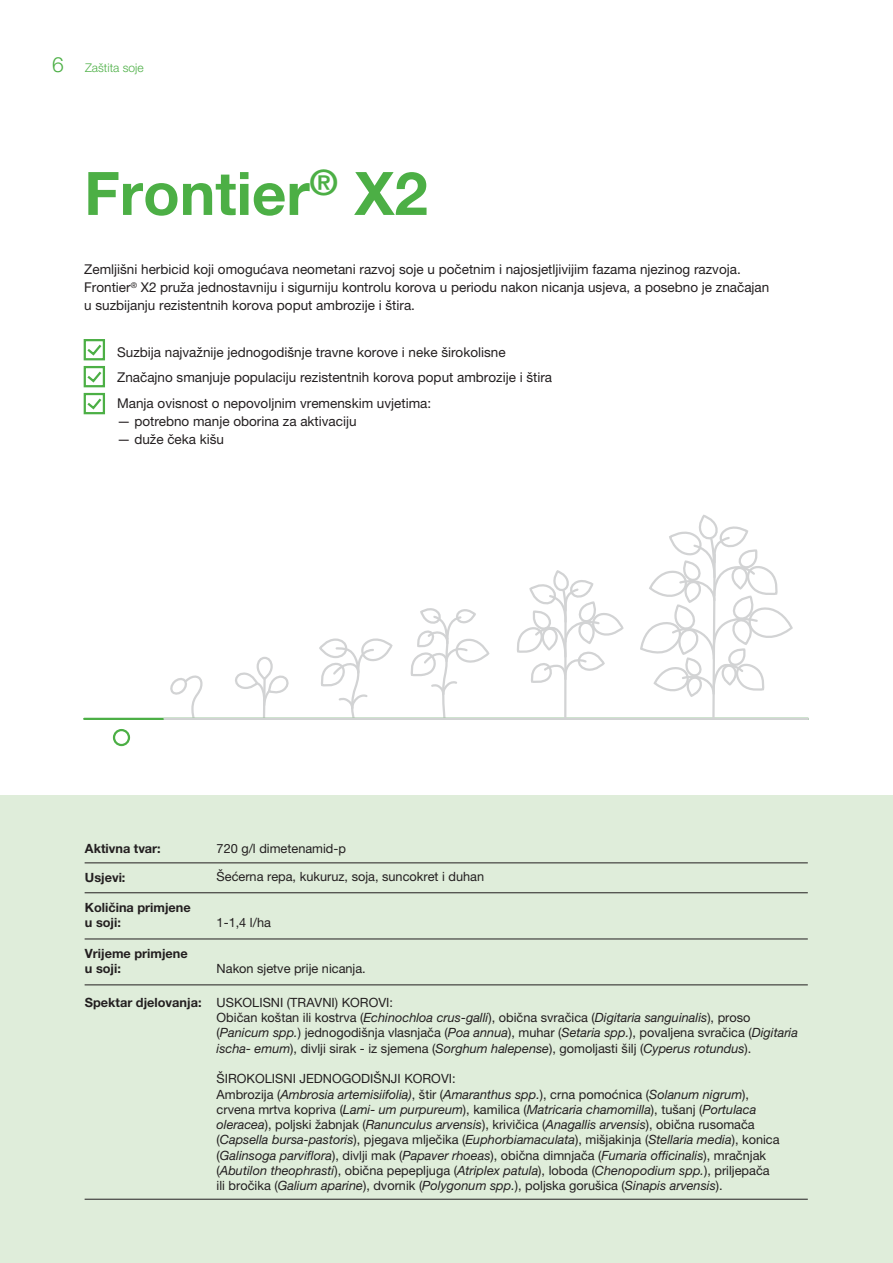
<style>
.page{position:relative;width:893px;height:1263px;background:#fff}
.page>*{position:absolute;margin:0;border:0;box-sizing:border-box;transform-origin:0 0}
.t1{font:700 60px "Helvetica Neue";color:#4caf45}
.t2{font:13.5px/18px "Helvetica Neue LT Pro";color:#231f20}
.t3{font:italic 12.75px/15.3px "Helvetica Neue LT Pro";color:#231f20}
.t4{font:12.75px/15.3px "Helvetica Neue LT Pro";color:#231f20}
.t5{font:700 12.75px/15.3px "Helvetica Neue LT Pro";color:#231f20}
.t6{font:300 12px "Helvetica Neue LT Pro";color:#4caf45}
.s1{font-size:21px}
.s2{font-weight:700}
.s3{font-style:italic}
.s4{font-style:normal}
</style>
<div class="page">
<div style="left:0;top:795px;width:893px;height:468px;background:#dfedda"></div>
<svg style="left:233px;top:657px;width:56px;height:61px"></svg>
<svg style="left:317px;top:638px;width:77px;height:80px"></svg>
<svg style="left:407px;top:608px;width:83px;height:110px"></svg>
<svg style="left:168px;top:675px;width:36px;height:43px"></svg>
<hr style="left:84px;top:718px;width:724px;height:2px;background:#4caf45">
<svg style="left:639px;top:516px;width:155px;height:202px"></svg>
<div style="left:113px;top:729px;width:17px;height:17px;border:2px solid #4caf45;border-radius:50%"></div>
<hr style="left:164px;top:718px;width:644px;height:2px;background:#d2d3d4">
<svg style="left:513px;top:571px;width:112px;height:147px"></svg>
<hr style="left:85px;top:863px;width:723px;height:1px;background:#231f20">
<hr style="left:85px;top:892px;width:723px;height:1px;background:#231f20">
<hr style="left:85px;top:939px;width:723px;height:1px;background:#231f20">
<hr style="left:85px;top:985px;width:723px;height:1px;background:#231f20">
<hr style="left:85px;top:1199px;width:723px;height:1px;background:#231f20">
<div style="left:84px;top:339px;width:21px;height:21px;border:2px solid #4caf45"></div>
<svg style="left:85px;top:342px;width:19px;height:15px"></svg>
<div style="left:84px;top:366px;width:21px;height:21px;border:2px solid #4caf45"></div>
<svg style="left:85px;top:369px;width:19px;height:15px"></svg>
<div style="left:84px;top:393px;width:21px;height:21px;border:2px solid #4caf45"></div>
<svg style="left:85px;top:396px;width:19px;height:15px"></svg>
<p class="t6" style="left:52px;top:60px;width:93px"><span class="s1">6</span> Zaštita soje</p>
<h1 class="t1" style="left:84px;top:146px;width:345px">Frontier<sup>®</sup> X2</h1>
<p class="t2" style="left:84px;top:260px;width:687px">Zemljišni herbicid koji omogućava neometani razvoj soje u početnim i najosjetljivijim fazama njezinog razvoja.<br>Frontier<sup>®</sup> X2 pruža jednostavniju i sigurniju kontrolu korova u periodu nakon nicanja usjeva, a posebno je značajan u suzbijanju rezistentnih korova poput ambrozije i štira.</p>
<p class="t2" style="left:117px;top:339px;width:437px;line-height:25.5px">Suzbija najvažnije jednogodišnje travne korove i neke širokolisne<br>Značajno smanjuje populaciju rezistentnih korova poput ambrozije i štira<br>Manja ovisnost o nepovoljnim vremenskim uvjetima:</p>
<p class="t2" style="left:117px;top:411px;width:241px">— potrebno manje oborina za aktivaciju</p>
<p class="t2" style="left:117px;top:429px;width:109px">— duže čeka kišu</p>
<p class="t5" style="left:85px;top:841px;width:77px">Aktivna tvar:</p>
<p class="t5" style="left:85px;top:869px;width:42px">Usjevi:</p>
<p class="t5" style="left:85px;top:899px;width:107px">Količina primjene u soji:</p>
<p class="t4" style="left:217px;top:841px;width:131px">720 g/l dimetenamid-p</p>
<p class="t4" style="left:217px;top:869px;width:269px">Šećerna repa, kukuruz, soja, suncokret i duhan</p>
<p class="t4" style="left:217px;top:914px;width:56px">1-1,4 l/ha</p>
<p class="t5" style="left:85px;top:945px;width:104px">Vrijeme primjene u soji:</p>
<p class="t4" style="left:217px;top:960px;width:151px">Nakon sjetve prije nicanja.</p>
<p class="t4" style="left:217px;top:994px;width:583px;text-indent:-132px"><span class="s2">Spektar djelovanja:</span> USKOLISNI (TRAVNI) KOROVI:<br>Običan koštan ili kostrva (<span class="s3">Echinochloa crus-galli</span>), obična svračica (<span class="s3">Digitaria sanguinalis</span>), proso (<span class="s3">Panicum spp.</span>) jednogodišnja vlasnjača (<span class="s3">Poa annua</span>), muhar (<span class="s3">Setaria spp.</span>), povaljena svračica (<span class="s3">Digitaria ischa- emum</span>), divlji sirak - iz sjemena (<span class="s3">Sorghum halepense</span>), gomoljasti šilj (<span class="s3">Cyperus rotundus</span>).</p>
<p class="t3" style="left:217px;top:1071px;width:564px"><span class="s4">ŠIROKOLISNI JEDNOGODIŠNJI KOROVI:<br>Ambrozija (</span>Ambrosia artemisiifolia)<span class="s4">, štir (</span>Amaranthus spp.<span class="s4">), crna pomoćnica (</span>Solanum nigrum<span class="s4">), crvena mrtva kopriva (</span>Lami- um purpureum<span class="s4">), kamilica (</span>Matricaria chamomilla<span class="s4">), tušanj (</span>Portulaca oleracea<span class="s4">), poljski žabnjak (</span>Ranunculus arvensis<span class="s4">), krivičica (</span>Anagallis arvensis<span class="s4">), obična rusomača (</span>Capsella bursa-pastoris<span class="s4">), pjegava mlječika (</span>Euphorbiamaculata<span class="s4">), mišjakinja (</span>Stellaria media<span class="s4">), konica (</span>Galinsoga parviflora<span class="s4">), divlji mak (</span>Papaver rhoeas<span class="s4">), obična dimnjača (</span>Fumaria officinalis<span class="s4">), mračnjak (</span>Abutilon theophrasti<span class="s4">), obična pepepljuga (</span>Atriplex patula<span class="s4">), loboda (</span>Chenopodium spp.<span class="s4">), priljepača ili bročika (</span>Galium aparine<span class="s4">), dvornik (</span>Polygonum spp.<span class="s4">), poljska gorušica (</span>Sinapis arvensis<span class="s4">).</span></p>
</div>
